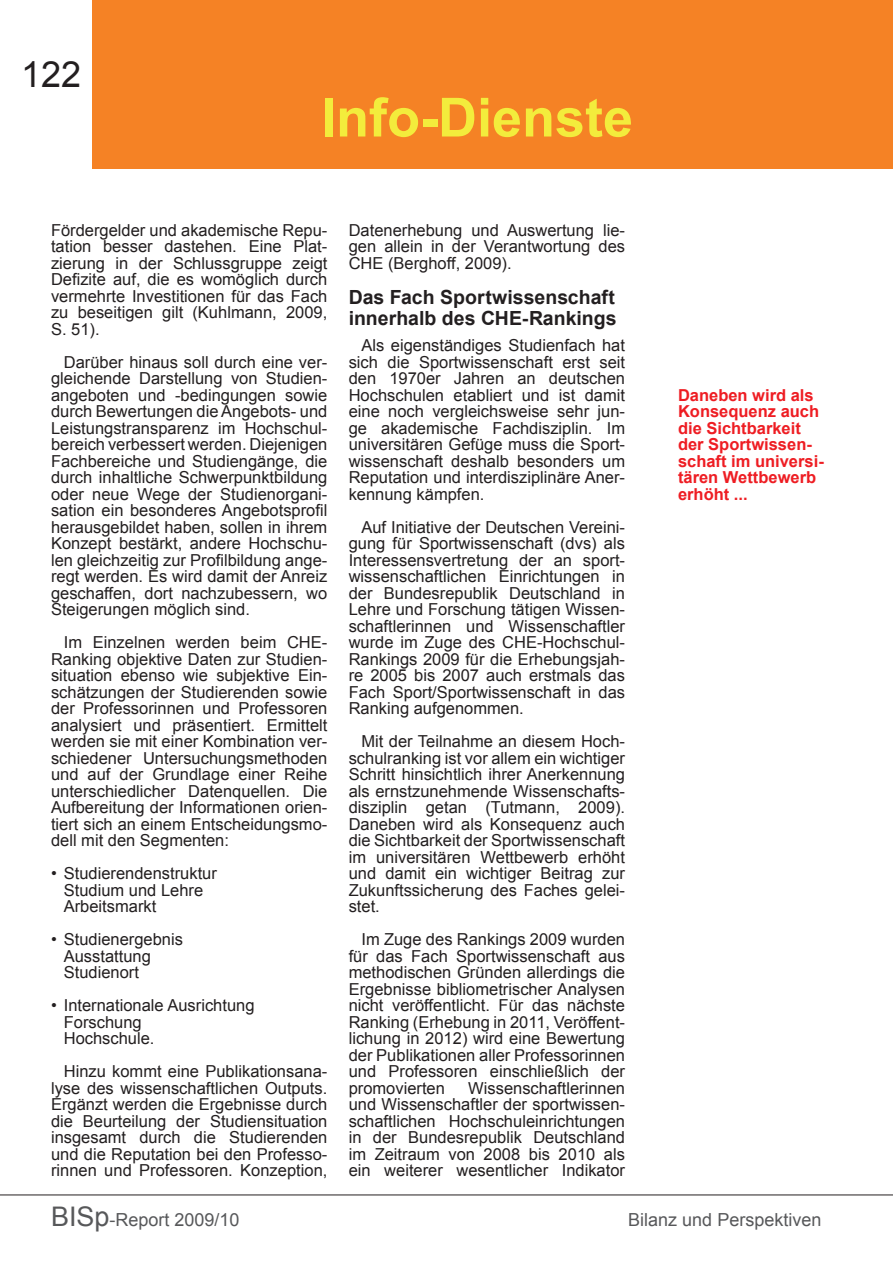
<style>
.page{position:relative;width:893px;height:1263px;background:#fff}
.page>*{position:absolute;margin:0;border:0;box-sizing:border-box;transform-origin:0 0}
.t1{font:700 54px "Arial";color:#f3ec3c}
.t2{font:36px "Arial";color:#231f20}
.t3{font:700 19.5px/21px "Arial";color:#231f20}
.t4{font:18px "Arial";color:#57585a}
.t5{font:16.5px/16.5px "Arial";color:#231f20;text-align:justify}
.t6{font:700 16.5px/16.5px "Arial";color:#ee1d23}
.s1{font-size:27px}
</style>
<div class="page">
<hr style="left:0;top:1194px;width:893px;height:1px;background:#231f20">
<div style="left:92px;top:0;width:801px;height:169px;background:#f58225"></div>
<h2 class="t2" style="left:21px;top:51px;width:62px">122</h2>
<h1 class="t1" style="left:321px;top:82px;width:314px">Info-Dienste</h1>
<p class="t5" style="left:51px;top:222px;width:278px">Fördergelder und akademische Repu&shy;tation besser dastehen. Eine Plat&shy;zierung in der Schlussgruppe zeigt Defizite auf, die es womöglich durch vermehrte Investitionen für das Fach zu beseitigen gilt (Kuhlmann, 2009, S. 51).</p>
<p class="t5" style="left:51px;top:354px;width:278px;text-indent:13px">Darüber hinaus soll durch eine ver&shy;gleichende Darstellung von Studien&shy;angeboten und -bedingungen sowie durch Bewertungen die Angebots- und Leistungstransparenz im Hochschul&shy;bereich verbessert werden. Diejenigen Fachbereiche und Studiengänge, die durch inhaltliche Schwerpunktbildung oder neue Wege der Studienorgani&shy;sation ein besonderes Angebotsprofil herausgebildet haben, sollen in ihrem Konzept bestärkt, andere Hochschu&shy;len gleichzeitig zur Profilbildung ange&shy;regt werden. Es wird damit der Anreiz geschaffen, dort nachzubessern, wo Steigerungen möglich sind.</p>
<p class="t5" style="left:51px;top:634px;width:278px;text-indent:13px">Im Einzelnen werden beim CHE-Ranking objektive Daten zur Studien&shy;situation ebenso wie subjektive Ein&shy;schätzungen der Studierenden sowie der Professorinnen und Professoren analysiert und präsentiert. Ermittelt werden sie mit einer Kombination ver&shy;schiedener Untersuchungsmethoden und auf der Grundlage einer Reihe unterschiedlicher Datenquellen. Die Aufbereitung der Informationen orien&shy;tiert sich an einem Entscheidungsmo&shy;dell mit den Segmenten:</p>
<p class="t5" style="left:64px;top:865px;width:155px;text-align:left;text-indent:-13px">• Studierendenstruktur<br>Studium und Lehre<br>Arbeitsmarkt</p>
<p class="t5" style="left:64px;top:931px;width:121px;text-align:left;text-indent:-13px">• Studienergebnis<br>Ausstattung<br>Studienort</p>
<p class="t5" style="left:64px;top:997px;width:192px;text-align:left;text-indent:-13px">• Internationale Ausrichtung<br>Forschung<br>Hochschule.</p>
<p class="t5" style="left:51px;top:1063px;width:278px;text-indent:13px">Hinzu kommt eine Publikationsana&shy;lyse des wissenschaftlichen Outputs.<br>Ergänzt werden die Ergebnisse durch die Beurteilung der Studiensituation insgesamt durch die Studierenden und die Reputation bei den Professo&shy;rinnen und Professoren. Konzeption,</p>
<p class="t5" style="left:349px;top:222px;width:278px">Datenerhebung und Auswertung lie&shy;gen allein in der Verantwortung des CHE (Berghoff, 2009).</p>
<p class="t3" style="left:349px;top:288px;width:269px">Das Fach Sportwissenschaft innerhalb des CHE-Rankings</p>
<p class="t5" style="left:349px;top:337px;width:278px;text-indent:13px">Als eigenständiges Studienfach hat sich die Sportwissenschaft erst seit den 1970er Jahren an deutschen Hochschulen etabliert und ist damit eine noch vergleichsweise sehr jun&shy;ge akademische Fachdisziplin. Im universitären Gefüge muss die Sport&shy;wissenschaft deshalb besonders um Reputation und interdisziplinäre Aner&shy;kennung kämpfen.</p>
<p class="t5" style="left:349px;top:519px;width:278px;text-indent:13px">Auf Initiative der Deutschen Vereini&shy;gung für Sportwissenschaft (dvs) als Interessensvertretung der an sport&shy;wissenschaftlichen Einrichtungen in der Bundesrepublik Deutschland in Lehre und Forschung tätigen Wissen&shy;schaftlerinnen und Wissenschaftler wurde im Zuge des CHE-Hochschul-Rankings 2009 für die Erhebungsjah&shy;re 2005 bis 2007 auch erstmals das Fach Sport/Sportwissenschaft in das Ranking aufgenommen.</p>
<p class="t5" style="left:349px;top:733px;width:278px;text-indent:13px">Mit der Teilnahme an diesem Hoch&shy;schulranking ist vor allem ein wichtiger Schritt hinsichtlich ihrer Anerkennung als ernstzunehmende Wissenschafts&shy;disziplin getan (Tutmann, 2009).<br>Daneben wird als Konsequenz auch die Sichtbarkeit der Sportwissenschaft im universitären Wettbewerb erhöht und damit ein wichtiger Beitrag zur Zukunftssicherung des Faches gelei&shy;stet.</p>
<p class="t5" style="left:349px;top:931px;width:278px;text-indent:13px">Im Zuge des Rankings 2009 wurden für das Fach Sportwissenschaft aus methodischen Gründen allerdings die Ergebnisse bibliometrischer Analysen nicht veröffentlicht. Für das nächste Ranking (Erhebung in 2011, Veröffent&shy;lichung in 2012) wird eine Bewertung der Publikationen aller Professorinnen und Professoren einschließlich der promovierten</p>
<p class="t5" style="left:349px;top:1080px;width:278px;text-indent:120px">Wissenschaftlerinnen und Wissenschaftler der sportwissen&shy;schaftlichen Hochschuleinrichtungen in der Bundesrepublik Deutschland im Zeitraum von 2008 bis 2010 als ein weiterer wesentlicher Indikator</p>
<p class="t6" style="left:678px;top:387px;width:147px">Daneben wird als<br>Konsequenz auch die Sichtbarkeit der Sportwissen&shy;schaft im universi&shy;tären Wettbewerb erhöht ...</p>
<p class="t4" style="left:51px;top:1207px;width:190px"><span class="s1">BISp</span>-Report 2009/10</p>
<p class="t4" style="left:628px;top:1207px;width:195px">Bilanz und Perspektiven</p>
</div>
